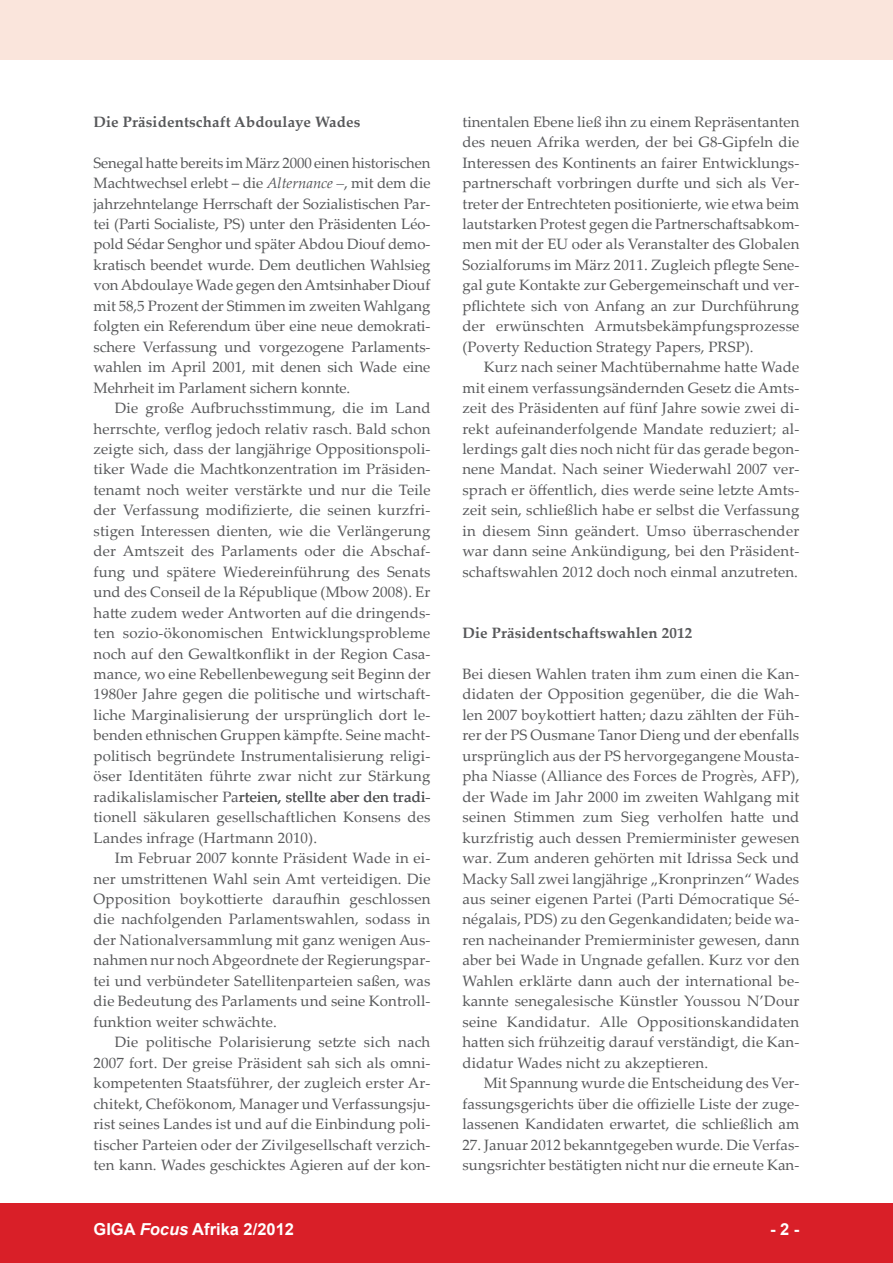
<style>
.page{position:relative;width:893px;height:1263px;background:#fff}
.page>*{position:absolute;margin:0;border:0;box-sizing:border-box;transform-origin:0 0}
.foc__text_fusszeile{font:700 16.5px "Arial";color:#fff}
.foc__text_seitenzahl{font:700 16.5px "Arial";color:#fff}
.foc__text_fliesstext{font:15px/20.4px "Palatino Linotype";letter-spacing:.005em;color:#57585a;text-align:justify}
.foc__text_1__absatz{font:15px/20.4px "Palatino Linotype";color:#57585a;text-align:justify}
.foc__text_ueberschri{font:700 15px "Palatino Linotype";letter-spacing:.01em;color:#57585a}
.s1{font-style:italic}
</style>
<div class="page">
<div style="left:0;top:1203px;width:893px;height:60px;background:#d91f28"></div>
<div style="left:0;top:0;width:893px;height:60px;background:#fae5dc"></div>
<p class="foc__text_ueberschri" style="left:94px;top:111px;width:268px">Die Präsidentschaft Abdoulaye Wades</p>
<p class="foc__text_1__absatz" style="left:94px;top:152px;width:338px">Senegal hatte bereits im März 2000 einen historischen Machtwechsel erlebt – die <span class="s1">Alternance –</span>, mit dem die jahrzehntelange Herrschaft der Sozialistischen Par&shy;tei (Parti Socialiste, PS) unter den Präsidenten Léo&shy;pold Sédar Senghor und später Abdou Diouf demo&shy;kratisch beendet wurde. Dem deutlichen Wahlsieg von Abdoulaye Wade gegen den Amtsinhaber Diouf mit 58,5 Prozent der Stimmen im zweiten Wahlgang folgten ein Referendum über eine neue demokrati&shy;schere Verfassung und vorgezogene Parlaments&shy;wahlen im April 2001, mit denen sich Wade eine Mehrheit im Parlament sichern konnte.</p>
<p class="foc__text_fliesstext" style="left:94px;top:397px;width:339px;text-indent:21px">Die große Aufbruchsstimmung, die im Land herrschte, verflog jedoch relativ rasch. Bald schon zeigte sich, dass der langjährige Oppositionspoli&shy;tiker Wade die Machtkonzentration im Präsiden&shy;tenamt noch weiter verstärkte und nur die Teile der Verfassung modifizierte, die seinen kurzfri&shy;stigen Interessen dienten, wie die Verlängerung der Amtszeit des Parlaments oder die Abschaf&shy;fung und spätere Wiedereinführung des Senats und des Conseil de la République (Mbow 2008). Er hatte zudem weder Antworten auf die dringends&shy;ten sozio-ökonomischen Entwicklungsprobleme noch auf den Gewaltkonflikt in der Region Casa&shy;mance, wo eine Rebellenbewegung seit Beginn der 1980er Jahre gegen die politische und wirtschaft&shy;liche Marginalisierung der ursprünglich dort le&shy;benden ethnischen Gruppen kämpfte. Seine macht&shy;politisch begründete Instrumentalisierung religi&shy;öser Identitäten führte zwar nicht zur Stärkung radikalislamischer Parteien, stellte aber den tradi&shy;tionell säkularen gesellschaftlichen Konsens des Landes infrage (Hartmann 2010).</p>
<p class="foc__text_fliesstext" style="left:94px;top:847px;width:338px;text-indent:21px">Im Februar 2007 konnte Präsident Wade in ei&shy;ner umstrittenen Wahl sein Amt verteidigen. Die Opposition boykottierte daraufhin geschlossen die nachfolgenden Parlamentswahlen, sodass in der Nationalversammlung mit ganz wenigen Aus&shy;nahmen nur noch Abgeordnete der Regierungspar&shy;tei und verbündeter Satellitenparteien saßen, was die Bedeutung des Parlaments und seine Kontroll&shy;funktion weiter schwächte.</p>
<p class="foc__text_fliesstext" style="left:94px;top:1031px;width:338px;text-indent:21px">Die politische Polarisierung setzte sich nach 2007 fort. Der greise Präsident sah sich als omni&shy;kompetenten Staatsführer, der zugleich erster Ar&shy;chitekt, Chefökonom, Manager und Verfassungsju&shy;rist seines Landes ist und auf die Einbindung poli&shy;tischer Parteien oder der Zivilgesellschaft verzich&shy;ten kann. Wades geschicktes Agieren auf der kon-</p>
<p class="foc__text_fliesstext" style="left:462px;top:111px;width:339px">tinentalen Ebene ließ ihn zu einem Repräsentanten des neuen Afrika werden, der bei G8-Gipfeln die Interessen des Kontinents an fairer Entwicklungs&shy;partnerschaft vorbringen durfte und sich als Ver&shy;treter der Entrechteten positionierte, wie etwa beim lautstarken Protest gegen die Partnerschaftsabkom&shy;men mit der EU oder als Veranstalter des Globalen Sozialforums im März 2011. Zugleich pflegte Sene&shy;gal gute Kontakte zur Gebergemeinschaft und ver&shy;pflichtete sich von Anfang an zur Durchführung der erwünschten Armutsbekämpfungsprozesse (Poverty Reduction Strategy Papers, PRSP).</p>
<p class="foc__text_fliesstext" style="left:462px;top:356px;width:338px;text-indent:21px">Kurz nach seiner Machtübernahme hatte Wade mit einem verfassungsändernden Gesetz die Amts&shy;zeit des Präsidenten auf fünf Jahre sowie zwei di&shy;rekt aufeinanderfolgende Mandate reduziert; al&shy;lerdings galt dies noch nicht für das gerade begon&shy;nene Mandat. Nach seiner Wiederwahl 2007 ver&shy;sprach er öffentlich, dies werde seine letzte Amts&shy;zeit sein, schließlich habe er selbst die Verfassung in diesem Sinn geändert. Umso überraschender war dann seine Ankündigung, bei den Präsident&shy;schaftswahlen 2012 doch noch einmal anzutreten.</p>
<p class="foc__text_ueberschri" style="left:462px;top:622px;width:231px">Die Präsidentschaftswahlen 2012</p>
<p class="foc__text_1__absatz" style="left:462px;top:663px;width:339px">Bei diesen Wahlen traten ihm zum einen die Kan&shy;didaten der Opposition gegenüber, die die Wah&shy;len 2007 boykottiert hatten; dazu zählten der Füh&shy;rer der PS Ousmane Tanor Dieng und der ebenfalls ursprünglich aus der PS hervorgegangene Mousta&shy;pha Niasse (Alliance des Forces de Progrès, AFP), der Wade im Jahr 2000 im zweiten Wahlgang mit seinen Stimmen zum Sieg verholfen hatte und kurzfristig auch dessen Premierminister gewesen war. Zum anderen gehörten mit Idrissa Seck und Macky Sall zwei langjährige „Kronprinzen“ Wades aus seiner eigenen Partei (Parti Démocratique Sé&shy;négalais, PDS) zu den Gegenkandidaten; beide wa&shy;ren nacheinander Premierminister gewesen, dann aber bei Wade in Ungnade gefallen. Kurz vor den Wahlen erklärte dann auch der international be&shy;kannte senegalesische Künstler Youssou N’Dour seine Kandidatur. Alle Oppositionskandidaten hatten sich frühzeitig darauf verständigt, die Kan&shy;didatur Wades nicht zu akzeptieren.</p>
<p class="foc__text_fliesstext" style="left:462px;top:1072px;width:338px;text-indent:21px">Mit Spannung wurde die Entscheidung des Ver&shy;fassungsgerichts über die offizielle Liste der zuge&shy;lassenen Kandidaten erwartet, die schließlich am</p>
<p class="foc__text_fliesstext" style="left:462px;top:1133px;width:338px">27. Januar 2012 bekanntgegeben wurde. Die Verfas&shy;sungsrichter bestätigten nicht nur die erneute Kan-</p>
<p class="foc__text_fusszeile" style="left:94px;top:1218px;width:202px">GIGA <span class="s1">Focus</span> Afrika 2/2012</p>
<p class="foc__text_seitenzahl" style="left:770px;top:1218px;width:31px">- 2 -</p>
</div>
